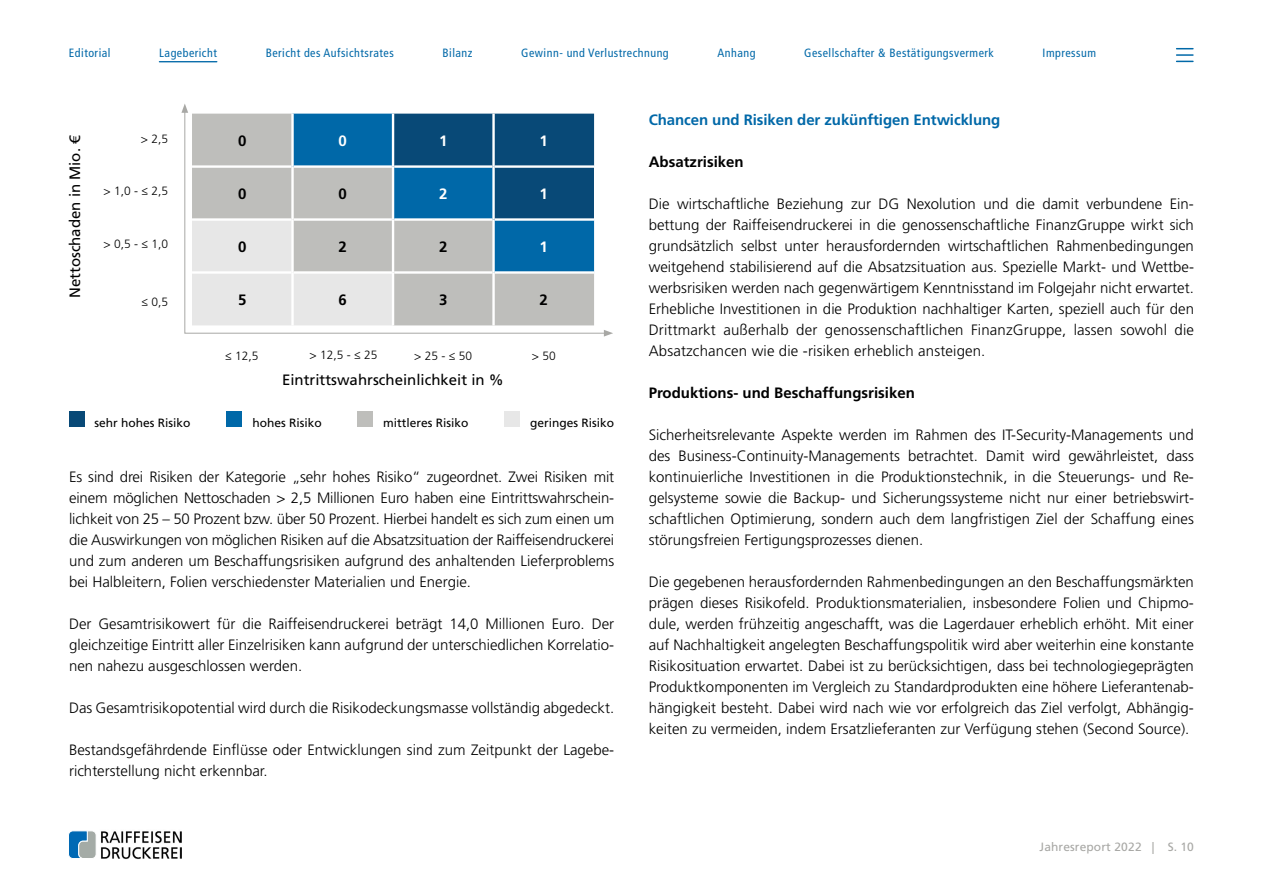
<style>
.page{position:relative;width:1263px;height:893px;background:#fff}
.page>*{position:absolute;margin:0;border:0;box-sizing:border-box;transform-origin:0 0}
.t1{font:300 15px/21px "Frutiger LT Std";color:#000;text-align:justify}
.t2{font:700 15px "Frutiger LT Std";color:#000}
.t3{font:15px "Frutiger LT Std";color:#000}
.t4{font:700 15px "Frutiger LT Std";letter-spacing:-.005em;color:#0068a8}
.t5{font:700 15px "Frutiger LT Std";color:#fff}
.t6{font:condensed 12px "Frutiger LT Std";letter-spacing:.04em;color:#0068a8}
.t7{font:12px "Frutiger LT Std";color:#000}
.t8{font:300 12px "Frutiger LT Std";color:#000}
.t9{font:12px "Frutiger LT Std";letter-spacing:.01em;color:#a8a8a5}
.s1{font-weight:400}
</style>
<div class="page">
<img style="left:101px;top:831px;width:80px;height:28px">
<svg style="left:68px;top:830px;width:28px;height:29px"></svg>
<svg style="left:184px;top:113px;width:420px;height:221px;background:#8fabbc"></svg>
<svg style="left:181px;top:104px;width:7px;height:9px"></svg>
<svg style="left:604px;top:330px;width:9px;height:7px"></svg>
<div style="left:69px;top:411px;width:16px;height:16px;background:#084977"></div>
<div style="left:226px;top:411px;width:16px;height:16px;background:#0068a8"></div>
<div style="left:358px;top:411px;width:15px;height:16px;background:#bebebb"></div>
<div style="left:504px;top:411px;width:16px;height:16px;background:#e7e7e7"></div>
<hr style="left:159px;top:61px;width:58px;height:1px;background:#0068a8">
<svg style="left:1176px;top:48px;width:17px;height:14px"></svg>
<p class="t6" style="left:69px;top:45px;width:43px">Editorial</p>
<p class="t6" style="left:159px;top:45px;width:59px">Lagebericht</p>
<p class="t6" style="left:266px;top:45px;width:130px">Bericht des Aufsichtsrates</p>
<p class="t6" style="left:443px;top:45px;width:31px">Bilanz</p>
<p class="t6" style="left:521px;top:45px;width:149px">Gewinn- und Verlustrechnung</p>
<p class="t6" style="left:717px;top:45px;width:39px">Anhang</p>
<p class="t6" style="left:804px;top:45px;width:191px">Gesellschafter &amp; Bestätigungsvermerk</p>
<p class="t6" style="left:1043px;top:45px;width:55px">Impressum</p>
<p class="t3" style="left:66px;top:298px;width:164px;rotate:-90deg">Nettoschaden in Mio. €</p>
<p class="t8" style="left:141px;top:132px;width:29px">&gt; 2,5</p>
<p class="t8" style="left:103px;top:184px;width:66px">&gt; 1,0 - <span class="s1">≤</span> 2,5</p>
<p class="t8" style="left:103px;top:237px;width:66px">&gt; 0,5 - <span class="s1">≤</span> 1,0</p>
<p class="t8" style="left:141px;top:295px;width:28px"><span class="s1">≤</span> 0,5</p>
<p class="t7" style="left:94px;top:416px;width:98px">sehr hohes Risiko</p>
<p class="t2" style="left:238px;top:132px;width:10px">0</p>
<p class="t5" style="left:339px;top:132px;width:10px">0</p>
<p class="t5" style="left:439px;top:132px;width:10px">1</p>
<p class="t5" style="left:540px;top:132px;width:10px">1</p>
<p class="t2" style="left:238px;top:185px;width:10px">0</p>
<p class="t2" style="left:339px;top:185px;width:10px">0</p>
<p class="t5" style="left:439px;top:185px;width:10px">2</p>
<p class="t5" style="left:540px;top:185px;width:10px">1</p>
<p class="t2" style="left:238px;top:238px;width:10px">0</p>
<p class="t2" style="left:339px;top:238px;width:10px">2</p>
<p class="t2" style="left:439px;top:238px;width:10px">2</p>
<p class="t5" style="left:540px;top:238px;width:10px">1</p>
<p class="t2" style="left:238px;top:291px;width:10px">5</p>
<p class="t2" style="left:339px;top:291px;width:10px">6</p>
<p class="t2" style="left:439px;top:291px;width:10px">3</p>
<p class="t2" style="left:540px;top:291px;width:10px">2</p>
<p class="t8" style="left:225px;top:349px;width:35px"><span class="s1">≤</span> 12,5</p>
<p class="t8" style="left:310px;top:348px;width:69px">&gt; 12,5 - <span class="s1">≤</span> 25</p>
<p class="t8" style="left:414px;top:349px;width:59px">&gt; 25 - <span class="s1">≤</span> 50</p>
<p class="t8" style="left:532px;top:349px;width:25px">&gt; 50</p>
<p class="t3" style="left:282px;top:371px;width:223px">Eintrittswahrscheinlichkeit in %</p>
<p class="t7" style="left:252px;top:416px;width:71px">hohes Risiko</p>
<p class="t7" style="left:383px;top:416px;width:87px">mittleres Risiko</p>
<p class="t7" style="left:530px;top:416px;width:86px">geringes Risiko</p>
<p class="t1" style="left:69px;top:466px;width:547px">Es sind drei Risiken der Kategorie „sehr hohes Risiko“ zugeordnet. Zwei Risiken mit einem möglichen Nettoschaden &gt; 2,5 Millionen Euro haben eine Eintrittswahrschein&shy;lichkeit von 25 – 50 Prozent bzw. über 50 Prozent. Hierbei handelt es sich zum einen um die Auswirkungen von möglichen Risiken auf die Absatzsituation der Raiffeisendruckerei und zum anderen um Beschaffungsrisiken aufgrund des anhaltenden Lieferproblems bei Halbleitern, Folien verschiedenster Materialien und Energie.</p>
<p class="t1" style="left:69px;top:613px;width:547px">Der Gesamtrisikowert für die Raiffeisendruckerei beträgt 14,0 Millionen Euro. Der gleichzeitige Eintritt aller Einzelrisiken kann aufgrund der unterschiedlichen Korrelatio&shy;nen nahezu ausgeschlossen werden.</p>
<p class="t1" style="left:69px;top:697px;width:547px">Das Gesamtrisikopotential wird durch die Risikodeckungsmasse vollständig abgedeckt.</p>
<p class="t1" style="left:69px;top:739px;width:547px">Bestandsgefährdende Einflüsse oder Entwicklungen sind zum Zeitpunkt der Lagebe&shy;richterstellung nicht erkennbar.</p>
<p class="t4" style="left:649px;top:110px;width:353px">Chancen und Risiken der zukünftigen Entwicklung</p>
<p class="t2" style="left:649px;top:152px;width:97px">Absatzrisiken</p>
<p class="t1" style="left:649px;top:193px;width:547px">Die wirtschaftliche Beziehung zur DG Nexolution und die damit verbundene Ein&shy;bettung der Raiffeisendruckerei in die genossenschaftliche FinanzGruppe wirkt sich grundsätzlich selbst unter herausfordernden wirtschaftlichen Rahmenbedingungen weitgehend stabilisierend auf die Absatzsituation aus. Spezielle Markt- und Wettbe&shy;werbsrisiken werden nach gegenwärtigem Kenntnisstand im Folgejahr nicht erwartet.<br>Erhebliche Investitionen in die Produktion nachhaltiger Karten, speziell auch für den Drittmarkt außerhalb der genossenschaftlichen FinanzGruppe, lassen sowohl die Absatzchancen wie die -risiken erheblich ansteigen.</p>
<p class="t2" style="left:649px;top:383px;width:268px">Produktions- und Beschaffungsrisiken</p>
<p class="t1" style="left:649px;top:424px;width:547px">Sicherheitsrelevante Aspekte werden im Rahmen des IT-Security-Managements und des Business-Continuity-Managements betrachtet. Damit wird gewährleistet, dass kontinuierliche Investitionen in die Produktionstechnik, in die Steuerungs- und Re&shy;gelsysteme sowie die Backup- und Sicherungssysteme nicht nur einer betriebswirt&shy;schaftlichen Optimierung, sondern auch dem langfristigen Ziel der Schaffung eines störungsfreien Fertigungsprozesses dienen.</p>
<p class="t1" style="left:649px;top:571px;width:547px">Die gegebenen herausfordernden Rahmenbedingungen an den Beschaffungsmärkten prägen dieses Risikofeld. Produktionsmaterialien, insbesondere Folien und Chipmo&shy;dule, werden frühzeitig angeschafft, was die Lagerdauer erheblich erhöht. Mit einer auf Nachhaltigkeit angelegten Beschaffungspolitik wird aber weiterhin eine konstante Risikosituation erwartet. Dabei ist zu berücksichtigen, dass bei technologiegeprägten Produktkomponenten im Vergleich zu Standardprodukten eine höhere Lieferantenab&shy;hängigkeit besteht. Dabei wird nach wie vor erfolgreich das Ziel verfolgt, Abhängig&shy;keiten zu vermeiden, indem Ersatzlieferanten zur Verfügung stehen (Second Source).</p>
<p class="t9" style="left:1039px;top:840px;width:156px">Jahresreport 2022 | S. 10</p>
</div>
